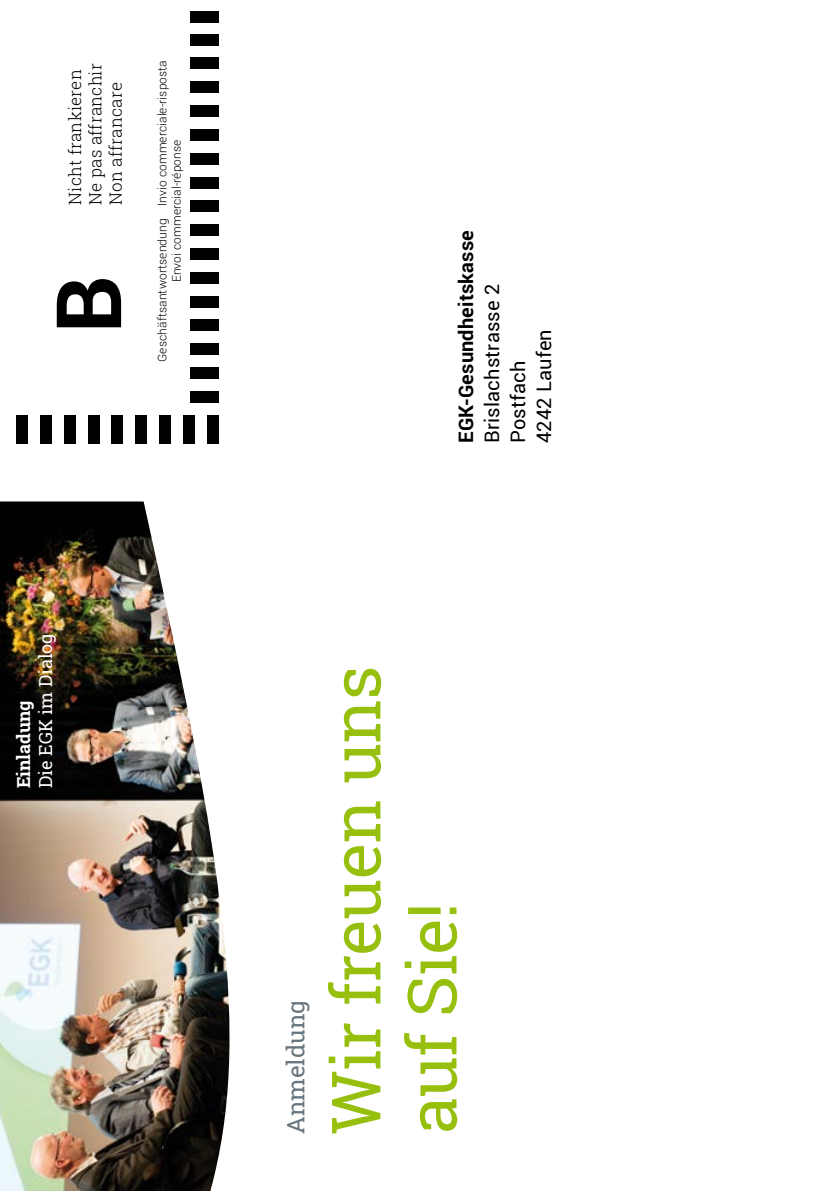
<style>
.page{position:relative;width:828px;height:1191px;background:#fff}
.page>*{position:absolute;margin:0;border:0;box-sizing:border-box;transform-origin:0 0}
.t1{font:700 90.4px "Roboto";color:#000}
.t2{font:68px/76px "Roboto Slab";letter-spacing:-.01em;color:#97bf0d}
.t3{font:24px "Roboto Slab";color:#67757e}
.t4{font:20px/26px "Roboto";letter-spacing:.01em;color:#000}
.t5{font:700 20px "Roboto";letter-spacing:.01em;color:#000}
.t6{font:18px "Roboto Slab";color:#fff}
.t7{font:700 18px "Roboto Slab";color:#fff}
.t8{font:300 17px/20.4px "Roboto Slab";letter-spacing:.01em;color:#000}
.t9{font:300 12px/14.4px "Roboto";letter-spacing:.01em;color:#000;text-align:center}
</style>
<div class="page">
<img style="left:0;top:501px;width:230px;height:690px">
<div style="left:207px;top:415px;width:11px;height:28px;background:#000"></div>
<div style="left:183px;top:415px;width:11px;height:28px;background:#000"></div>
<div style="left:159px;top:415px;width:12px;height:28px;background:#000"></div>
<div style="left:135px;top:415px;width:12px;height:28px;background:#000"></div>
<div style="left:112px;top:415px;width:11px;height:28px;background:#000"></div>
<div style="left:88px;top:415px;width:11px;height:28px;background:#000"></div>
<div style="left:64px;top:415px;width:11px;height:28px;background:#000"></div>
<div style="left:40px;top:415px;width:12px;height:28px;background:#000"></div>
<div style="left:16px;top:415px;width:12px;height:28px;background:#000"></div>
<div style="left:190px;top:391px;width:28px;height:11px;background:#000"></div>
<div style="left:190px;top:367px;width:28px;height:12px;background:#000"></div>
<div style="left:190px;top:344px;width:28px;height:11px;background:#000"></div>
<div style="left:190px;top:320px;width:28px;height:11px;background:#000"></div>
<div style="left:190px;top:296px;width:28px;height:11px;background:#000"></div>
<div style="left:190px;top:272px;width:28px;height:11px;background:#000"></div>
<div style="left:190px;top:248px;width:28px;height:12px;background:#000"></div>
<div style="left:190px;top:224px;width:28px;height:12px;background:#000"></div>
<div style="left:190px;top:201px;width:28px;height:11px;background:#000"></div>
<div style="left:190px;top:177px;width:28px;height:11px;background:#000"></div>
<div style="left:190px;top:153px;width:28px;height:11px;background:#000"></div>
<div style="left:190px;top:129px;width:28px;height:12px;background:#000"></div>
<div style="left:190px;top:105px;width:28px;height:12px;background:#000"></div>
<div style="left:190px;top:82px;width:28px;height:11px;background:#000"></div>
<div style="left:190px;top:58px;width:28px;height:11px;background:#000"></div>
<div style="left:190px;top:34px;width:28px;height:11px;background:#000"></div>
<div style="left:190px;top:11px;width:28px;height:12px;background:#000"></div>
<h3 class="t8" style="left:64px;top:204px;width:143px;rotate:-90deg">Nicht frankieren<br>Ne pas affranchir<br>Non affrancare</h3>
<p class="t9" style="left:155px;top:362px;width:303px;rotate:-90deg">Geschäftsantwortsendung Invio commerciale-risposta<br>Envoi commercial-réponse</p>
<h1 class="t1" style="left:25px;top:333px;width:60px;rotate:-90deg">B</h1>
<h3 class="t6" style="left:33px;top:788px;width:156px;rotate:-90deg">Die EGK im Dialog</h3>
<h3 class="t7" style="left:11px;top:788px;width:89px;rotate:-90deg">Einladung</h3>
<h3 class="t5" style="left:452px;top:443px;width:215px;rotate:-90deg">EGK-Gesundheitskasse</h3>
<h3 class="t4" style="left:478px;top:443px;width:161px;rotate:-90deg">Brislachstrasse 2<br>Postfach<br>4242 Laufen</h3>
<h3 class="t3" style="left:279px;top:1134px;width:135px;rotate:-90deg">Anmeldung</h3>
<h2 class="t2" style="left:317px;top:1134px;width:470px;rotate:-90deg">Wir freuen uns auf Sie!</h2>
</div>
